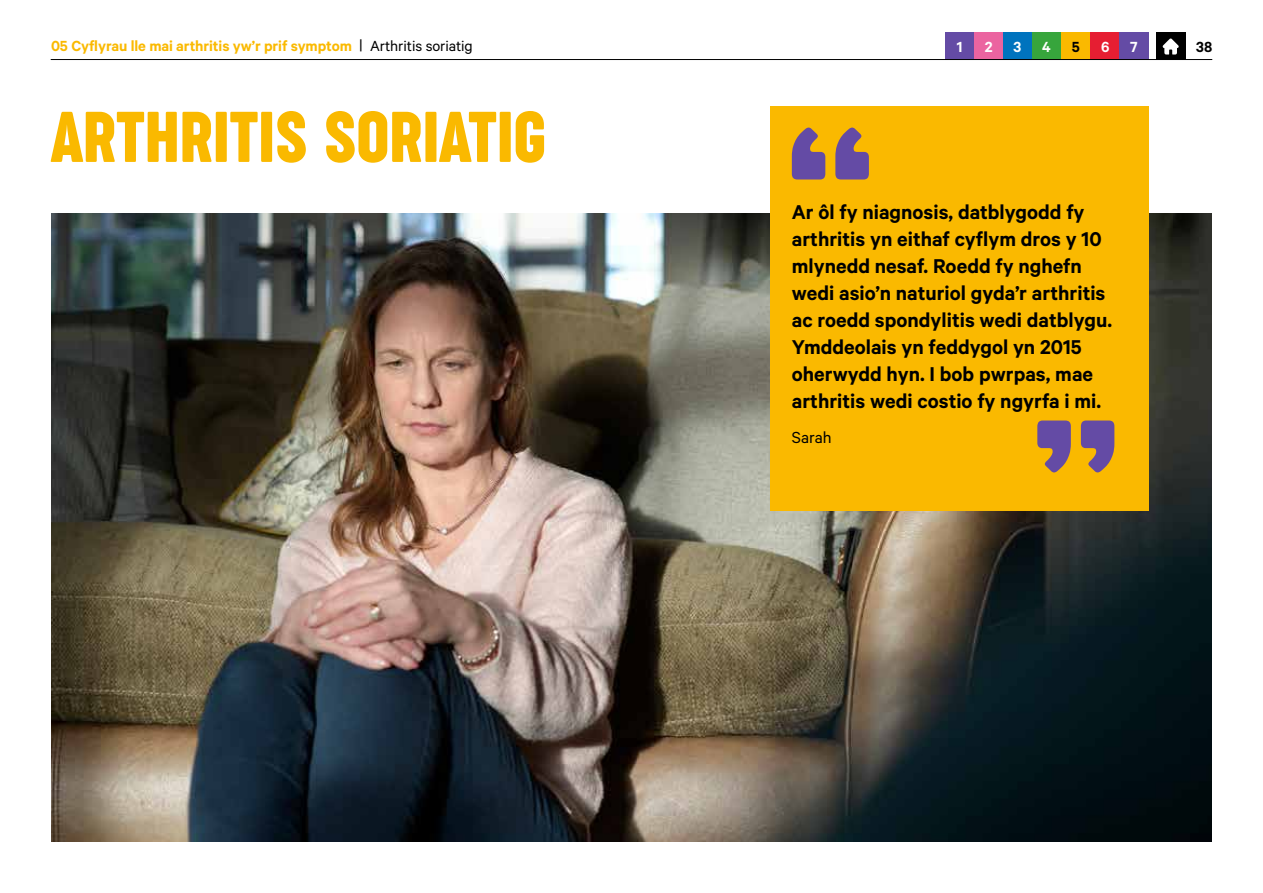
<style>
.page{position:relative;width:1263px;height:893px;background:#fff}
.page>*{position:absolute;margin:0;border:0;box-sizing:border-box;transform-origin:0 0}
.t1{font:67.5px "Versus Arthritis Display";color:#fab900}
.t2{font:600 22.5px/27px "Calibre";color:#000}
.t3{font:18px "Calibre";color:#000}
.t4{font:600 16.5px "Calibre";letter-spacing:-.005em;color:#fab900}
.t5{font:600 16.5px "Calibre";color:#fff}
.t6{font:600 16.5px "Calibre";color:#000}
.s1{font-weight:400;color:#000}
</style>
<div class="page">
<div style="left:945px;top:32px;width:29px;height:28px;background:#644ba5"></div>
<div style="left:974px;top:32px;width:29px;height:28px;background:#eb64a0"></div>
<div style="left:1156px;top:32px;width:29px;height:28px;background:#000"></div>
<svg style="left:1162px;top:38px;width:17px;height:17px"></svg>
<div style="left:1003px;top:32px;width:30px;height:28px;background:#0073be"></div>
<div style="left:1032px;top:32px;width:30px;height:28px;background:#37a53c"></div>
<div style="left:1061px;top:32px;width:29px;height:28px;background:#fab900"></div>
<div style="left:1090px;top:32px;width:30px;height:28px;background:#e61e32"></div>
<div style="left:1119px;top:32px;width:30px;height:28px;background:#644ba5"></div>
<hr style="left:51px;top:59px;width:1161px;height:1px;background:#000">
<img style="left:51px;top:214px;width:1161px;height:628px">
<div style="left:770px;top:106px;width:379px;height:405px;background:#fab900"></div>
<svg style="left:792px;top:128px;width:77px;height:51px"></svg>
<svg style="left:1037px;top:420px;width:77px;height:52px"></svg>
<p class="t4" style="left:51px;top:36px;width:423px">05 Cyflyrau lle mai arthritis yw’r prif symptom <span class="s1">| Arthritis soriatig</span></p>
<h1 class="t1" style="left:51px;top:99px;width:61px">ARTHRITIS</h1>
<h1 class="t1" style="left:324px;top:99px;width:29px">SORIATIG</h1>
<p class="t5" style="left:957px;top:37px;width:7px">1</p>
<p class="t5" style="left:985px;top:37px;width:38px">2 3</p>
<p class="t5" style="left:1042px;top:37px;width:10px">4</p>
<p class="t6" style="left:1072px;top:37px;width:10px">5</p>
<p class="t5" style="left:1101px;top:37px;width:10px">6</p>
<p class="t5" style="left:1130px;top:37px;width:9px">7</p>
<p class="t6" style="left:1196px;top:37px;width:18px">38</p>
<p class="t2" style="left:792px;top:198px;width:322px">Ar ôl fy niagnosis, datblygodd fy arthritis yn eithaf cyflym dros y 10 mlynedd nesaf. Roedd fy nghefn wedi asio’n naturiol gyda’r arthritis ac roedd spondylitis wedi datblygu.<br>Ymddeolais yn feddygol yn 2015 oherwydd hyn. I bob pwrpas, mae arthritis wedi costio fy ngyrfa i mi.</p>
<p class="t3" style="left:792px;top:427px;width:41px">Sarah</p>
</div>
